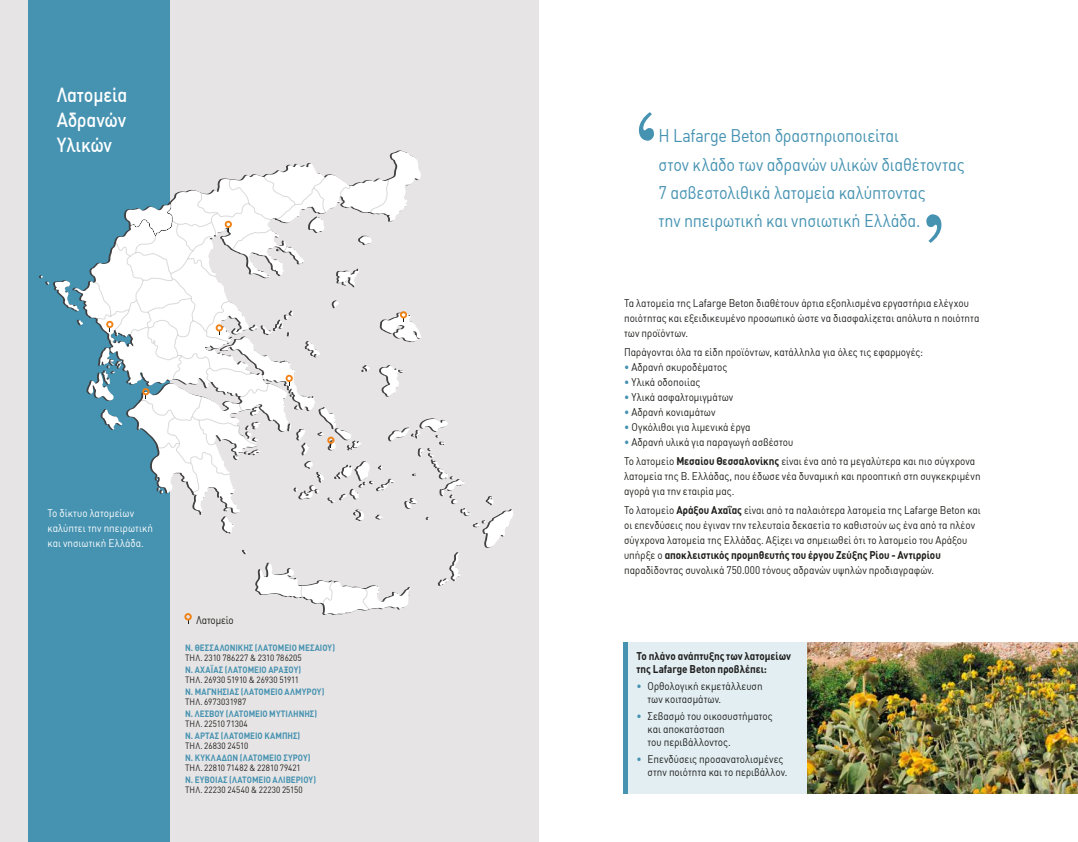
<style>
.page{position:relative;width:1078px;height:842px;background:#fff}
.page>*{position:absolute;margin:0;border:0;box-sizing:border-box;transform-origin:0 0}
.t1{font:127.4px "PF Bodoni Text";color:#4592b1;scale:.9 1}
.t2{font:500 20px/25px "DIN Greek";letter-spacing:-.01em;color:#fff;text-align:justify;scale:.9 1}
.t3{font:18px/28.2px "DIN Greek";letter-spacing:-.01em;color:#4592b1;scale:.9 1}
.t4{font:11px/15px "DIN Greek";letter-spacing:.005em;color:#1d1d1b;scale:.9 1}
.t5{font:11px/15px "DIN Greek";letter-spacing:.005em;color:#fff;scale:.9 1}
.t6{font:700 11px/13px "DIN Greek";color:#1d1d1b;scale:.9 1}
.t7{font:11px "DIN Greek";letter-spacing:-.02em;color:#1d1d1b;scale:.9 1}
.t8{font:700 9px "DIN Greek";color:#4592b1;scale:.9 1}
.t9{font:9px "DIN Greek";letter-spacing:.01em;color:#1d1d1b;scale:.9 1}
.t10{font:9px "DIN Greek";letter-spacing:-.015em;color:#1d1d1b;scale:.9 1}
.s1{color:#4592b1}
.s2{font-weight:700}
</style>
<div class="page">
<div style="left:0;top:0;width:539px;height:842px;background:#e6e4e4"></div>
<div style="left:28px;top:0;width:142px;height:842px;background:#4592b1"></div>
<svg style="left:41px;top:151px;width:472px;height:464px"></svg>
<svg style="left:94px;top:177px;width:295px;height:433px"></svg>
<svg style="left:106px;top:321px;width:7px;height:10px"></svg>
<svg style="left:225px;top:221px;width:7px;height:10px"></svg>
<svg style="left:216px;top:324px;width:7px;height:11px"></svg>
<svg style="left:285px;top:375px;width:8px;height:10px"></svg>
<svg style="left:142px;top:388px;width:7px;height:11px"></svg>
<svg style="left:400px;top:311px;width:7px;height:11px"></svg>
<svg style="left:327px;top:437px;width:7px;height:10px"></svg>
<svg style="left:184px;top:613px;width:8px;height:11px"></svg>
<div style="left:623px;top:642px;width:283px;height:151px;background:#e3eef3"></div>
<div style="left:623px;top:642px;width:5px;height:151px;background:#4592b1"></div>
<img style="left:807px;top:642px;width:270px;height:152px">
<h2 class="t2" style="left:57px;top:82px;width:80px">Λατοµεία Αδρανών Υλικών</h2>
<p class="t5" style="left:47px;top:505px;width:119px">Το δίκτυο λατοµείων καλύπτει την ηπειρωτική και νησιωτική Ελλάδα.</p>
<p class="t7" style="left:196px;top:614px;width:43px">Λατοµείο</p>
<p class="t8" style="left:185px;top:643px;width:168px">Ν. ΘΕΣΣΑΛΟΝΙΚΗΣ (ΛΑΤΟΜΕΙΟ ΜΕΣΑΙΟΥ)</p>
<p class="t9" style="left:185px;top:653px;width:131px">ΤΗΛ. 2310 786227 &amp; 2310 786205</p>
<p class="t8" style="left:185px;top:665px;width:130px">Ν. ΑΧΑΪΑΣ (ΛΑΤΟΜΕΙΟ ΑΡΑΞΟΥ)</p>
<p class="t10" style="left:185px;top:675px;width:128px">ΤΗΛ. 26930 51910 &amp; 26930 51911</p>
<p class="t8" style="left:185px;top:687px;width:156px">Ν. ΜΑΓΝΗΣΙΑΣ (ΛΑΤΟΜΕΙΟ ΑΛΜΥΡΟΥ)</p>
<p class="t9" style="left:185px;top:697px;width:70px">ΤΗΛ. 6973031987</p>
<p class="t8" style="left:185px;top:709px;width:148px">Ν. ΛΕΣΒΟΥ (ΛΑΤΟΜΕΙΟ ΜΥΤΙΛΗΝΗΣ)</p>
<p class="t9" style="left:185px;top:719px;width:71px">ΤΗΛ. 22510 71304</p>
<p class="t8" style="left:185px;top:731px;width:129px">Ν. ΑΡΤΑΣ (ΛΑΤΟΜΕΙΟ ΚΑΜΠΗΣ)</p>
<p class="t9" style="left:185px;top:741px;width:72px">ΤΗΛ. 26830 24510</p>
<p class="t8" style="left:185px;top:753px;width:141px">Ν. ΚΥΚΛΑΔΩΝ (ΛΑΤΟΜΕΙΟ ΣΥΡΟΥ)</p>
<p class="t9" style="left:185px;top:763px;width:130px">ΤΗΛ. 22810 71482 &amp; 22810 79421</p>
<p class="t8" style="left:185px;top:775px;width:147px">Ν. ΕΥΒΟΙΑΣ (ΛΑΤΟΜΕΙΟ ΑΛΙΒΕΡΙΟΥ)</p>
<p class="t9" style="left:185px;top:785px;width:132px">ΤΗΛ. 22230 24540 &amp; 22230 25150</p>
<h1 class="t1" style="left:633px;top:84px;width:31px">‘</h1>
<h3 class="t3" style="left:658px;top:122px;width:341px">H Lafarge Beton δραστηριοποιείται<br>στον κλάδο των αδρανών υλικών διαθέτοντας 7 ασβεστολιθικά λατοµεία καλύπτοντας<br>την ηπειρωτική και νησιωτική Ελλάδα.</h3>
<h1 class="t1" style="left:920px;top:187px;width:31px">’</h1>
<p class="t4" style="left:624px;top:296px;width:384px">Τα λατοµεία της Lafarge Beton διαθέτουν άρτια εξοπλισµένα εργαστήρια ελέγχου</p>
<p class="t4" style="left:624px;top:311px;width:396px">ποιότητας και εξειδικευµένο προσωπικό ώστε να διασφαλίζεται απόλυτα η ποιότητα των προϊόντων.</p>
<p class="t4" style="left:624px;top:345px;width:334px">Παράγονται όλα τα είδη προϊόντων, κατάλληλα για όλες τις εφαρµογές:</p>
<p class="t4" style="left:624px;top:360px;width:116px"><span class="s1">•</span> Αδρανή σκυροδέµατος</p>
<p class="t4" style="left:624px;top:375px;width:86px"><span class="s1">•</span> Υλικά οδοποιίας</p>
<p class="t4" style="left:624px;top:390px;width:123px"><span class="s1">•</span> Υλικά ασφαλτοµιγµάτων</p>
<p class="t4" style="left:624px;top:405px;width:103px"><span class="s1">•</span> Αδρανή κονιαµάτων</p>
<p class="t4" style="left:624px;top:420px;width:142px"><span class="s1">•</span> Ογκόλιθοι για λιµενικά έργα</p>
<p class="t4" style="left:624px;top:433px;width:391px;line-height:19px"><span class="s1">•</span> Αδρανή υλικά για παραγωγή ασβέστου<br>Το λατοµείο <span class="s2">Μεσαίου Θεσσαλονίκης</span> είναι ένα από τα µεγαλύτερα και πιο σύγχρονα</p>
<p class="t4" style="left:624px;top:469px;width:397px">λατοµεία της Β. Ελλάδας, που έδωσε νέα δυναµική και προοπτική στη συγκεκριµένη αγορά για την εταιρία µας.</p>
<p class="t4" style="left:624px;top:503px;width:398px">Το λατοµείο <span class="s2">Αράξου Αχαΐας</span> είναι από τα παλαιότερα λατοµεία της Lafarge Beton και οι επενδύσεις που έγιναν την τελευταία δεκαετία το καθιστούν ως ένα από τα πλέον σύγχρονα λατοµεία της Ελλάδας. Αξίζει να σηµειωθεί ότι το λατοµείο του Αράξου υπήρξε ο <span class="s2">αποκλειστικός προµηθευτής του έργου Ζεύξης Ρίου - Αντιρρίου </span>παραδίδοντας συνολικά 750.000 τόνους αδρανών υψηλών προδιαγραφών.</p>
<p class="t6" style="left:636px;top:650px;width:173px">Το πλάνο ανάπτυξης των λατοµείων της Lafarge Beton προβλέπει:</p>
<p class="t4" style="left:647px;top:680px;width:129px;line-height:13px;text-indent:-11px"><span class="s1">•</span> Ορθολογική εκµετάλλευση των κοιτασµάτων.</p>
<p class="t4" style="left:647px;top:710px;width:141px;line-height:13px;text-indent:-11px"><span class="s1">•</span> Σεβασµό του οικοσυστήµατος και αποκατάσταση<br>του περιβάλλοντος.</p>
<p class="t4" style="left:647px;top:753px;width:157px;line-height:13px;text-indent:-11px"><span class="s1">•</span> Επενδύσεις προσανατολισµένες στην ποιότητα και το περιβάλλον.</p>
</div>
